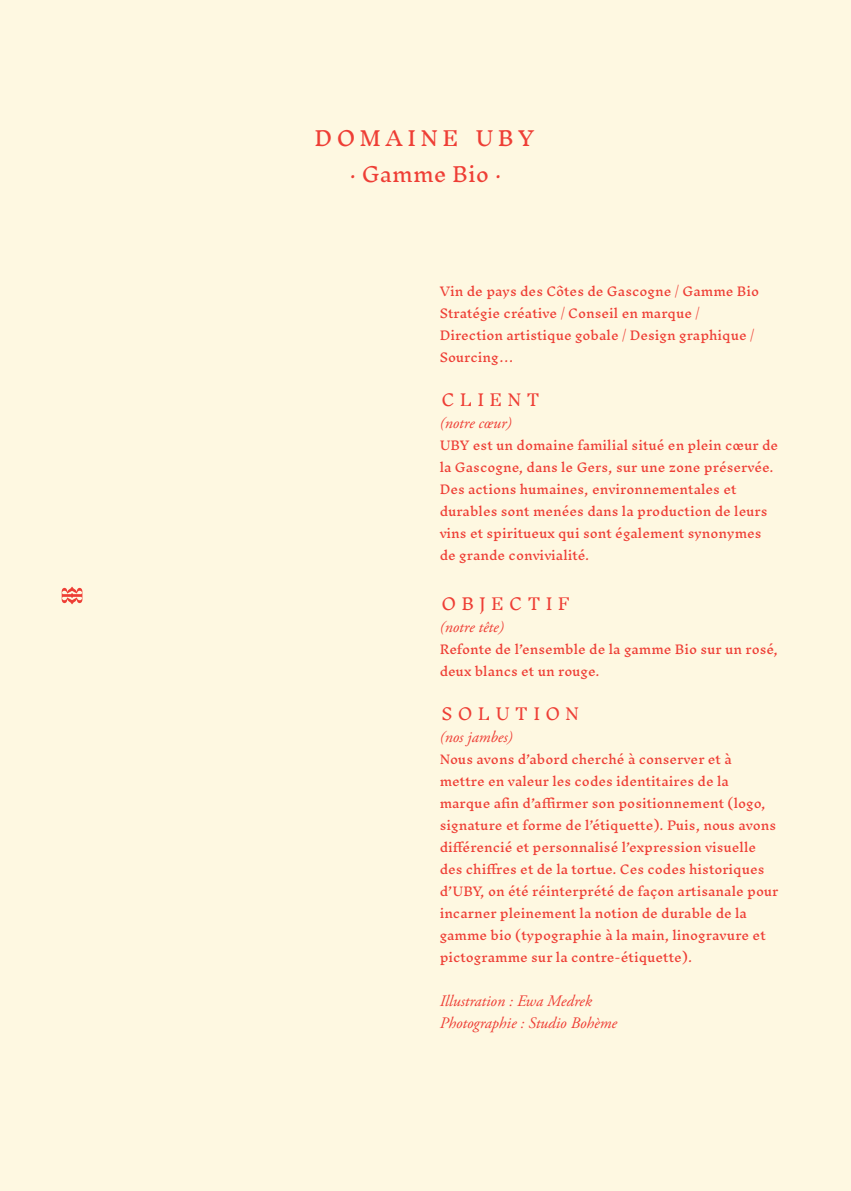
<style>
.page{position:relative;width:851px;height:1191px;background:#fff}
.page>*{position:absolute;margin:0;border:0;box-sizing:border-box;transform-origin:0 0}
.t1{font:20px "Inknut Antiqua";letter-spacing:.22em;color:#ee3e35}
.t2{font:300 20px "Inknut Antiqua";color:#ee3e35}
.t3{font:italic 16px/22px "Adobe Garamond Pro";color:#ee3e35}
.t4{font:300 16px "Inknut Antiqua";letter-spacing:.32em;color:#ee3e35}
.t5{font:12px/22px "Inknut Antiqua";color:#ee3e35}
</style>
<div class="page">
<div style="left:0;top:0;width:850px;height:1191px;background:#fef8e1"></div>
<svg style="left:62px;top:587px;width:20px;height:17px"></svg>
<h1 class="t1" style="left:314px;top:128px;width:221px">DOMAINE UBY</h1>
<h1 class="t2" style="left:349px;top:163px;width:154px">· Gamme Bio ·</h1>
<p class="t5" style="left:439px;top:281px;width:321px">Vin de pays des Côtes de Gascogne / Gamme Bio Stratégie créative / Conseil en marque / Direction artistique gobale / Design graphique / Sourcing…</p>
<h2 class="t4" style="left:441px;top:391px;width:100px">CLIENT</h2>
<h2 class="t3" style="left:439px;top:412px;width:74px">(notre cœur)</h2>
<p class="t5" style="left:439px;top:435px;width:340px">UBY est un domaine familial situé en plein cœur de la Gascogne, dans le Gers, sur une zone préservée.<br>Des actions humaines, environnementales et durables sont menées dans la production de leurs vins et spiritueux qui sont également synonymes de grande convivialité.</p>
<h2 class="t4" style="left:441px;top:595px;width:130px">OBJECTIF</h2>
<h2 class="t3" style="left:439px;top:616px;width:66px">(notre tête)</h2>
<p class="t5" style="left:439px;top:639px;width:340px">Refonte de l’ensemble de la gamme Bio sur un rosé, deux blancs et un rouge.</p>
<h2 class="t4" style="left:441px;top:705px;width:139px">SOLUTION</h2>
<h2 class="t3" style="left:439px;top:726px;width:75px">(nos jambes)</h2>
<p class="t5" style="left:439px;top:749px;width:340px">Nous avons d’abord cherché à conserver et à mettre en valeur les codes identitaires de la marque afin d’affirmer son positionnement (logo, signature et forme de l’étiquette). Puis, nous avons différencié et personnalisé l’expression visuelle des chiffres et de la tortue. Ces codes historiques d’UBY, on été réinterprété de façon artisanale pour incarner pleinement la notion de durable de la gamme bio (typographie à la main, linogravure et pictogramme sur la contre-étiquette).</p>
<h2 class="t3" style="left:439px;top:990px;width:179px">Illustration : Ewa Medrek<br>Photographie : Studio Bohème</h2>
</div>
